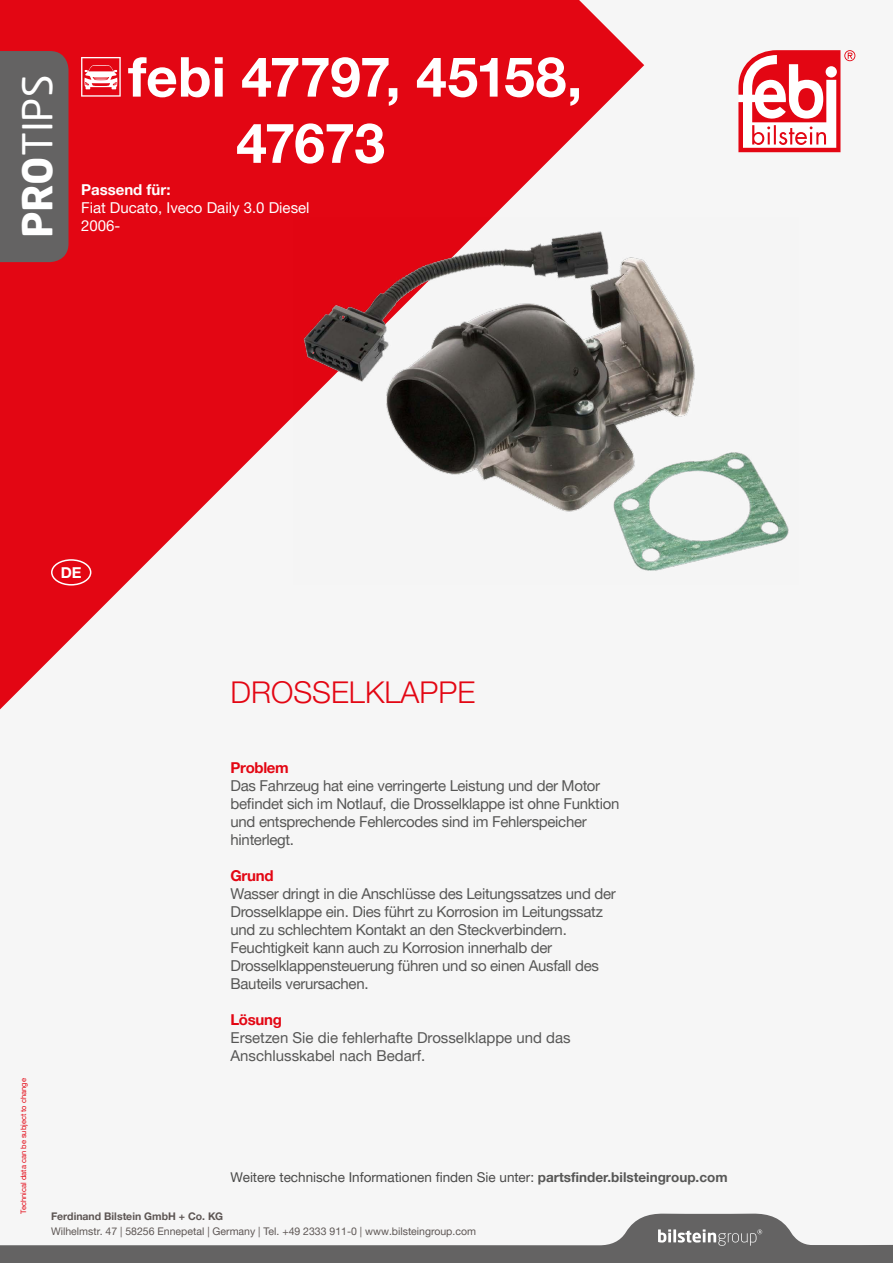
<style>
.page{position:relative;width:893px;height:1263px;background:#f6f6f6}
.page>*{position:absolute;margin:0;border:0;box-sizing:border-box;transform-origin:0 0}
.t1{font:700 55.2px/66.2px "Helvetica Neue World 75";letter-spacing:-.01em;color:#fff}
.t2{font:40.65px "Neo Sans Pro";color:#fff}
.t3{font:30px "Helvetica Neue World 45 Lt";color:#e30613}
.t4{font:15px/18px "Helvetica Neue World 55 Roman";letter-spacing:-.02em;color:#575756}
.t5{font:15px/18px "Helvetica Neue World 55 Roman";color:#575756}
.t6{font:15px/18px "Helvetica Neue World 55 Roman";color:#fff}
.t7{font:700 15px "Helvetica Neue World 75";letter-spacing:-.02em;color:#e30613}
.t8{font:700 15px "Helvetica Neue World 75";color:#fff}
.t9{font:13.5px "Helvetica Neue World 55 Roman";color:#4a4a49}
.t10{font:10.5px "Helvetica Neue World 55 Roman";color:#5d5654}
.t11{font:700 10.5px "Helvetica Neue World 75";color:#5d5654}
.t12{font:7.5px "Helvetica Neue World 55 Roman";color:#e30613}
.s1{font-weight:700}
.s2{font-family:"Helvetica Neue World 75";font-weight:700;color:#575756}
</style>
<div class="page">
<svg style="left:0;top:0;width:644px;height:710px;fill:#e30613"></svg>
<div style="left:0;top:51px;width:69px;height:211px;background:#646363"></div>
<svg style="left:738px;top:50px;width:117px;height:102px"></svg>
<svg style="left:0;top:1213px;width:893px;height:50px"></svg>
<div style="left:51px;top:559px;width:40px;height:26px;border:2px solid #fff;border-radius:50%"></div>
<svg style="left:81px;top:57px;width:40px;height:40px"></svg>
<img style="left:293px;top:218px;width:496px;height:367px">
<h2 class="t2" style="left:13px;top:238px;width:165px;rotate:-90deg"><span class="s1">PRO</span>TIPS</h2>
<h1 class="t1" style="left:236px;top:44px;width:348px;text-indent:-108px">febi 47797, 45158,<br>47673</h1>
<p class="t8" style="left:81px;top:181px;width:91px">Passend für:</p>
<p class="t6" style="left:81px;top:199px;width:230px">Fiat Ducato, Iveco Daily 3.0 Diesel<br>2006-</p>
<p class="t8" style="left:61px;top:564px;width:22px">DE</p>
<h3 class="t3" style="left:231px;top:675px;width:246px">DROSSELKLAPPE</h3>
<p class="t7" style="left:231px;top:759px;width:60px">Problem</p>
<p class="t4" style="left:231px;top:776px;width:390px">Das Fahrzeug hat eine verringerte Leistung und der Motor befindet sich im Notlauf, die Drosselklappe ist ohne Funktion und entsprechende Fehlercodes sind im Fehlerspeicher hinterlegt.</p>
<p class="t7" style="left:231px;top:867px;width:44px">Grund</p>
<p class="t4" style="left:231px;top:884px;width:387px">Wasser dringt in die Anschlüsse des Leitungssatzes und der Drosselklappe ein. Dies führt zu Korrosion im Leitungssatz und zu schlechtem Kontakt an den Steckverbindern.<br>Feuchtigkeit kann auch zu Korrosion innerhalb der Drosselklappensteuerung führen und so einen Ausfall des Bauteils verursachen.</p>
<p class="t7" style="left:231px;top:1011px;width:53px">Lösung</p>
<p class="t5" style="left:231px;top:1028px;width:342px">Ersetzen Sie die fehlerhafte Drosselklappe und das<br>Anschlusskabel nach Bedarf.</p>
<p class="t12" style="left:19px;top:1213px;width:137px;rotate:-90deg">Technical data can be subject to change</p>
<p class="t9" style="left:231px;top:1169px;width:498px">Weitere technische Informationen finden Sie unter: <span class="s2">partsfinder.bilsteingroup.com</span></p>
<p class="t11" style="left:51px;top:1210px;width:174px">Ferdinand Bilstein GmbH + Co. KG</p>
<p class="t10" style="left:51px;top:1225px;width:426px">Wilhelmstr. 47 | 58256 Ennepetal | Germany | Tel. +49 2333 911-0 | www.bilsteingroup.com</p>
</div>
